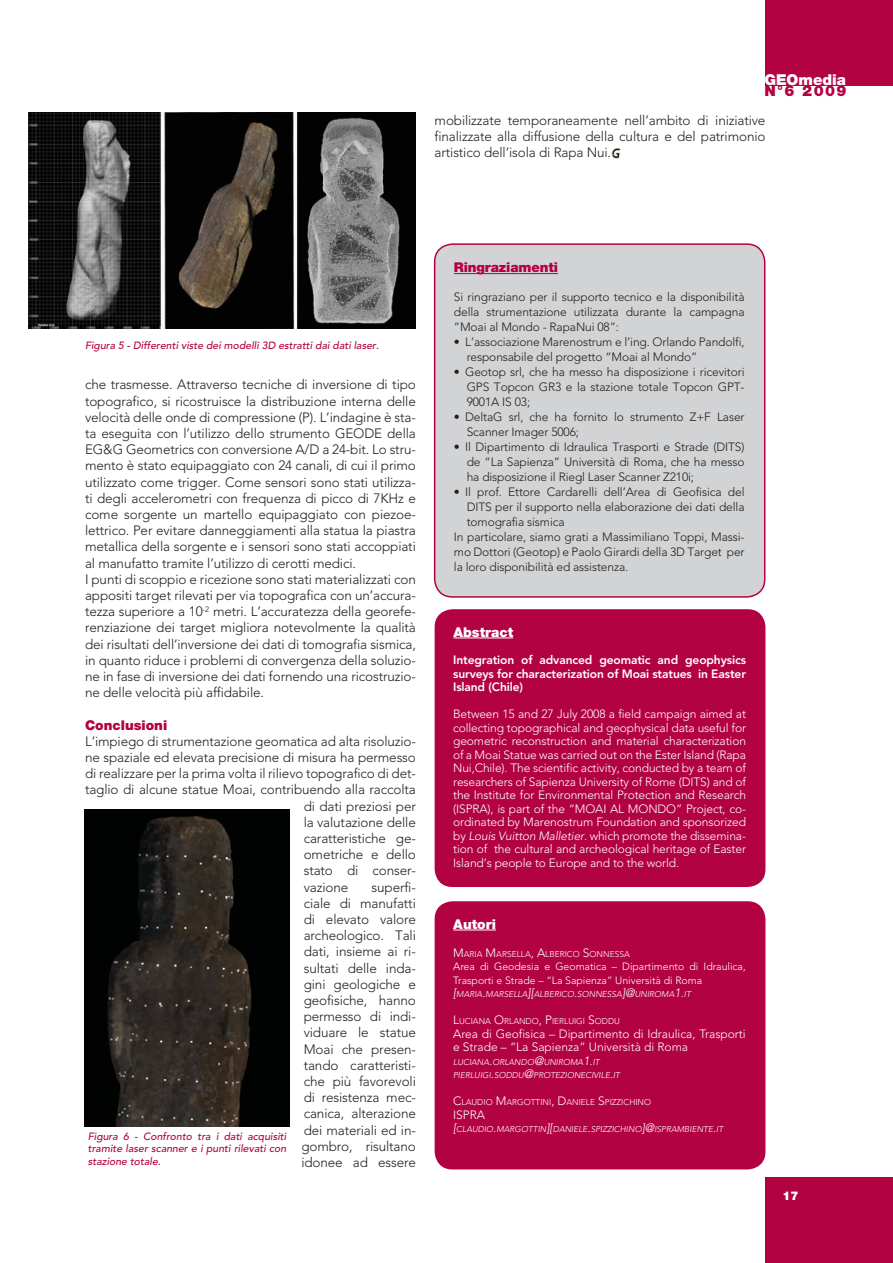
<style>
.page{position:relative;width:893px;height:1263px;background:#fff}
.page>*{position:absolute;margin:0;border:0;box-sizing:border-box;transform-origin:0 0}
.t1{font:900 15px "Helvetica Neue";color:#fff}
.t2{font:900 15px "Helvetica Neue";color:#b30242}
.t3{font:300 13.5px/16.2px "Avenir";letter-spacing:-.01em;color:#231f20;text-align:justify}
.t4{font:900 13.5px "Helvetica Neue";letter-spacing:-.01em;color:#b30242}
.t5{font:900 13.5px "Helvetica Neue";color:#fff}
.t6{font:300 12px/15px "Avenir";letter-spacing:-.01em;color:#231f20;text-align:justify}
.t7{font:300 12px/13.5px "Avenir";color:#fff}
.t8{font:800 12px/13.5px "Avenir";letter-spacing:-.01em;color:#fff;text-align:justify}
.t9{font:900 12px "Helvetica Neue";color:#fff}
.t10{font:italic 500 10.5px/12.6px "Avenir";color:#b30242;text-align:justify}
.t11{font:300 10.5px/13.5px "Avenir";color:#fff}
.t12{font:italic 300 8.4px/13.5px "Avenir";color:#fff}
.t13{font:300 8.4px "Avenir";color:#fff}
.s1{font-style:italic}
.s2{font-size:12px}
</style>
<div class="page">
<div style="left:765px;top:0;width:128px;height:85px;background:#b30242"></div>
<div style="left:765px;top:1178px;width:128px;height:85px;background:#b30242"></div>
<svg style="left:611px;top:148px;width:10px;height:11px"></svg>
<div style="left:435px;top:901px;width:330px;height:268px;background:#b30242;border-radius:18px"></div>
<hr style="left:453px;top:930px;width:43px;height:1px;background:#fff">
<div style="left:435px;top:609px;width:330px;height:278px;background:#b30242;border-radius:18px"></div>
<hr style="left:453px;top:638px;width:60px;height:1px;background:#fff">
<div style="left:435px;top:244px;width:330px;height:353px;background:#d1d3d4;border-radius:18px"></div>
<hr style="left:454px;top:273px;width:104px;height:1px;background:#b30242">
<div style="left:434px;top:243px;width:331px;height:355px;border:2px solid #b30242;border-radius:18px"></div>
<img style="left:29px;top:112px;width:387px;height:216px">
<img style="left:85px;top:810px;width:204px;height:316px">
<p class="t1" style="left:764px;top:74px;width:83px">GEOmedia</p>
<p class="t2" style="left:764px;top:85px;width:83px">N°6 2009</p>
<p class="t3" style="left:435px;top:113px;width:332px">mobilizzate temporaneamente nell’ambito di iniziative finalizzate alla diffusione della cultura e del patrimonio artistico dell’isola di Rapa Nui.</p>
<p class="t10" style="left:85px;top:341px;width:295px">Figura 5 - Differenti viste dei modelli 3D estratti dai dati laser.</p>
<p class="t3" style="left:85px;top:378px;width:332px;text-align:left">che trasmesse. Attraverso tecniche di inversione di tipo topografico, si ricostruisce la distribuzione interna delle velocità delle onde di compressione (P). L’indagine è sta&shy;ta eseguita con l’utilizzo dello strumento GEODE della EG&amp;G Geometrics con conversione A/D a 24-bit. Lo stru&shy;mento è stato equipaggiato con 24 canali, di cui il primo utilizzato come trigger. Come sensori sono stati utilizza&shy;ti degli accelerometri con frequenza di picco di 7KHz e come sorgente un martello equipaggiato con piezoe&shy;lettrico. Per evitare danneggiamenti alla statua la piastra metallica della sorgente e i sensori sono stati accoppiati al manufatto tramite l’utilizzo di cerotti medici.<br>I punti di scoppio e ricezione sono stati materializzati con appositi target rilevati per via topografica con un’accura&shy;tezza superiore a 10<sup>-2</sup> metri. L’accuratezza della georefe&shy;renziazione dei target migliora notevolmente la qualità dei risultati dell’inversione dei dati di tomografia sismica, in quanto riduce i problemi di convergenza della soluzio&shy;ne in fase di inversione dei dati fornendo una ricostruzio&shy;ne delle velocità più affidabile.</p>
<p class="t4" style="left:85px;top:720px;width:84px">Conclusioni</p>
<p class="t3" style="left:85px;top:734px;width:332px">L’impiego di strumentazione geomatica ad alta risoluzio-</p>
<p class="t3" style="left:85px;top:750px;width:332px">ne spaziale ed elevata precisione di misura ha permesso</p>
<p class="t3" style="left:85px;top:766px;width:332px">di realizzare per la prima volta il rilievo topografico di det-</p>
<p class="t3" style="left:85px;top:783px;width:332px">taglio di alcune statue Moai, contribuendo alla raccolta</p>
<p class="t3" style="left:304px;top:799px;width:114px">di dati preziosi per</p>
<p class="t3" style="left:304px;top:815px;width:114px">la valutazione delle</p>
<p class="t3" style="left:304px;top:831px;width:114px">caratteristiche ge-</p>
<p class="t3" style="left:304px;top:847px;width:114px">ometriche e dello</p>
<p class="t3" style="left:304px;top:864px;width:114px">stato di conser-</p>
<p class="t3" style="left:304px;top:880px;width:46px">vazione</p>
<p class="t3" style="left:301px;top:880px;width:116px;text-indent:70px">superfi&shy;ciale di manufatti di elevato valore archeologico. Tali dati, insieme ai ri&shy;sultati delle inda&shy;gini geologiche e geofisiche, hanno permesso di indi&shy;viduare le statue Moai che presen&shy;tando caratteristi&shy;che più favorevoli di resistenza mec&shy;canica, alterazione dei materiali ed in&shy;gombro, risultano idonee ad essere</p>
<p class="t10" style="left:88px;top:1131px;width:200px">Figura 6 - Confronto tra i dati acquisiti tramite laser scanner e i punti rilevati con stazione totale.</p>
<p class="t4" style="left:454px;top:263px;width:106px">Ringraziamenti</p>
<p class="t6" style="left:454px;top:290px;width:292px">Si ringraziano per il supporto tecnico e la disponibilità della strumentazione utilizzata durante la campagna “Moai al Mondo - RapaNui 08”:</p>
<p class="t6" style="left:467px;top:335px;width:279px;text-indent:-13px">• L’associazione Marenostrum e l’ing. Orlando Pandolfi, responsabile del progetto “Moai al Mondo”</p>
<p class="t6" style="left:467px;top:365px;width:279px;text-indent:-13px">• Geotop srl, che ha messo ha disposizione i ricevitori GPS Topcon GR3 e la stazione totale Topcon GPT-9001A IS 03;</p>
<p class="t6" style="left:467px;top:410px;width:279px;text-indent:-13px">• DeltaG srl, che ha fornito lo strumento Z+F Laser<br>Scanner Imager 5006;</p>
<p class="t6" style="left:467px;top:440px;width:279px;text-indent:-13px">• Il Dipartimento di Idraulica Trasporti e Strade (DITS) de “La Sapienza” Università di Roma, che ha messo ha disposizione il Riegl Laser Scanner Z210i;</p>
<p class="t6" style="left:454px;top:485px;width:292px">• Il prof. Ettore Cardarelli dell’Area di Geofisica del</p>
<p class="t6" style="left:467px;top:500px;width:279px">DITS per il supporto nella elaborazione dei dati della</p>
<p class="t6" style="left:467px;top:515px;width:99px">tomografia sismica</p>
<p class="t6" style="left:454px;top:530px;width:292px">In particolare, siamo grati a Massimiliano Toppi, Massi-</p>
<p class="t6" style="left:454px;top:545px;width:292px">mo Dottori (Geotop) e Paolo Girardi della 3D Target per</p>
<p class="t6" style="left:454px;top:560px;width:176px">la loro disponibilità ed assistenza.</p>
<p class="t5" style="left:453px;top:627px;width:61px">Abstract</p>
<p class="t8" style="left:453px;top:655px;width:294px">Integration of advanced geomatic and geophysics surveys for characterization of Moai statues in Easter Island (Chile)</p>
<p class="t7" style="left:453px;top:709px;width:294px;text-align:justify">Between 15 and 27 July 2008 a field campaign aimed at collecting topographical and geophysical data useful for geometric reconstruction and material characterization of a Moai Statue was carried out on the Ester Island (Rapa Nui,Chile). The scientific activity, conducted by a team of researchers of Sapienza University of Rome (DITS) and of the Institute for Environmental Protection and Research (ISPRA), is part of the “MOAI AL MONDO” Project, co&shy;ordinated by Marenostrum Foundation and sponsorized by <span class="s1">Louis Vuitton Malletier</span>. which promote the dissemina&shy;tion of the cultural and archeological heritage of Easter Island’s people to Europe and to the world.</p>
<p class="t5" style="left:453px;top:919px;width:44px">Autori</p>
<p class="t13" style="left:453px;top:950px;width:178px"><span class="s2">M</span>ARIA <span class="s2">M</span>ARSELLA<span class="s2">, A</span>LBERICO <span class="s2">S</span>ONNESSA</p>
<p class="t11" style="left:453px;top:961px;width:294px">Area di Geodesia e Geomatica – Dipartimento di Idraulica,<br>Trasporti e Strade – “La Sapienza” Università di Roma</p>
<p class="t12" style="left:453px;top:988px;width:239px"><span class="s2">[</span>MARIA<span class="s2">.</span>MARSELLA<span class="s2">][</span>ALBERICO<span class="s2">.</span>SONNESSA<span class="s2">]@</span>UNIROMA<span class="s2">1.</span>IT</p>
<p class="t13" style="left:453px;top:1018px;width:168px"><span class="s2">L</span>UCIANA <span class="s2">O</span>RLANDO<span class="s2">, P</span>IERLUIGI <span class="s2">S</span>ODDU</p>
<p class="t7" style="left:453px;top:1028px;width:294px">Area di Geofisica – Dipartimento di Idraulica, Trasporti e Strade – “La Sapienza” Università di Roma</p>
<p class="t12" style="left:453px;top:1056px;width:168px">LUCIANA<span class="s2">.</span>ORLANDO<span class="s2">@</span>UNIROMA<span class="s2">1.</span>IT<br>PIERLUIGI<span class="s2">.</span>SODDU<span class="s2">@</span>PROTEZIONECIVILE<span class="s2">.</span>IT</p>
<p class="t13" style="left:453px;top:1099px;width:199px"><span class="s2">C</span>LAUDIO <span class="s2">M</span>ARGOTTINI<span class="s2">, D</span>ANIELE <span class="s2">S</span>PIZZICHINO</p>
<p class="t7" style="left:453px;top:1109px;width:34px">ISPRA</p>
<p class="t12" style="left:453px;top:1123px;width:272px"><span class="s2">[</span>CLAUDIO<span class="s2">.</span>MARGOTTIN<span class="s2">][</span>DANIELE<span class="s2">.</span>SPIZZICHINO<span class="s2">]@</span>ISPRAMBIENTE<span class="s2">.</span>IT</p>
<p class="t9" style="left:782px;top:1191px;width:18px">17</p>
</div>
